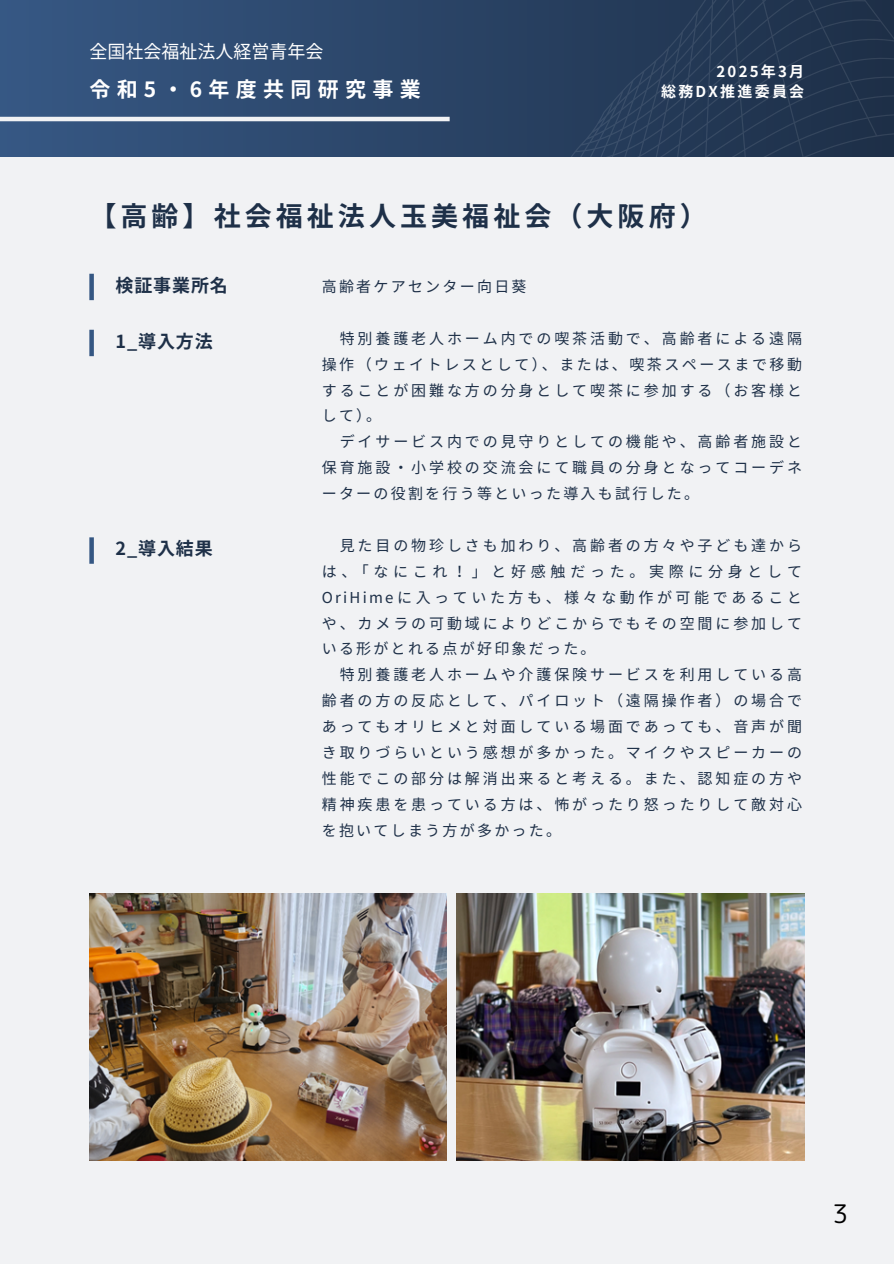
<style>
.page{position:relative;width:894px;height:1264px;background:#fff}
.page>*{position:absolute;margin:0;border:0;box-sizing:border-box;transform-origin:0 0}
.t1{font:700 27px "Noto Sans JP";letter-spacing:.15em;color:#1e3048}
.t2{font:25.5px "rounded mplus 1 p regular";color:#000}
.t3{font:700 21px "Noto Sans JP";letter-spacing:.3em;color:#fff}
.t4{font:700 18px "Noto Sans JP";letter-spacing:.05em;color:#1e3048}
.t5{font:18px "Noto Sans CJ Ksc";color:#fff}
.t6{font:15px/25.8px "Noto Sans JP";letter-spacing:.19em;color:#1e3048;text-align:justify}
.t7{font:700 15px "Noto Sans JP";letter-spacing:.15em;color:#fff}
.t8{font:15px "Noto Sans JP";letter-spacing:.15em;color:#1e3048}
</style>
<div class="page">
<div style="left:0;top:0;width:893px;height:1263px;background:#f1f2f4"></div>
<svg style="left:0;top:0;width:526px;height:156px;background:#2f4c72"></svg>
<svg style="left:526px;top:0;width:367px;height:156px;background:#243854"></svg>
<hr style="left:0;top:117px;width:449px;height:4px;background:#f1f2f4">
<div style="left:89px;top:274px;width:5px;height:26px;background:#355783"></div>
<div style="left:89px;top:330px;width:5px;height:26px;background:#355783"></div>
<div style="left:89px;top:537px;width:5px;height:26px;background:#355783"></div>
<img style="left:89px;top:893px;width:357px;height:267px">
<img style="left:456px;top:893px;width:348px;height:267px">
<p class="t5" style="left:89px;top:37px;width:234px">全国社会福祉法人経営青年会</p>
<h5 class="t7" style="left:716px;top:59px;width:89px">2025年3月</h5>
<h3 class="t3" style="left:89px;top:72px;width:333px">令和5・6年度共同研究事業</h3>
<h5 class="t7" style="left:661px;top:80px;width:145px">総務DX推進委員会</h5>
<p class="t1" style="left:89px;top:194px;width:618px">【高齢】社会福祉法人玉美福祉会（大阪府）</p>
<h6 class="t4" style="left:115px;top:271px;width:114px">検証事業所名</h6>
<p class="t8" style="left:322px;top:274px;width:206px">高齢者ケアセンター向日葵</p>
<p class="t4" style="left:115px;top:327px;width:99px">1_導入方法</p>
<h4 class="t6" style="left:322px;top:324px;width:481px;text-indent:18px">特別養護老人ホーム内での喫茶活動で、高齢者による遠隔操作（ウェイトレスとして）、または、喫茶スペースまで移動することが困難な方の分身として喫茶に参加する（お客様として）。</h4>
<p class="t6" style="left:322px;top:428px;width:481px;text-indent:18px">デイサービス内での見守りとしての機能や、高齢者施設と保育施設・小学校の交流会にて職員の分身となってコーデネーターの役割を行う等といった導入も試行した。</p>
<p class="t4" style="left:115px;top:534px;width:99px">2_導入結果</p>
<h4 class="t6" style="left:322px;top:531px;width:481px;text-indent:18px">見た目の物珍しさも加わり、高齢者の方々や子ども達からは、「なにこれ！」と好感触だった。実際に分身としてOriHimeに入っていた方も、様々な動作が可能であることや、カメラの可動域によりどこからでもその空間に参加している形がとれる点が好印象だった。</h4>
<p class="t6" style="left:322px;top:661px;width:481px;text-indent:18px">特別養護老人ホームや介護保険サービスを利用している高齢者の方の反応として、パイロット（遠隔操作者）の場合であってもオリヒメと対面している場面であっても、音声が聞き取りづらいという感想が多かった。マイクやスピーカーの性能でこの部分は解消出来ると考える。また、認知症の方や精神疾患を患っている方は、怖がったり怒ったりして敵対心を抱いてしまう方が多かった。</p>
<h2 class="t2" style="left:832px;top:1195px;width:17px">3</h2>
</div>
